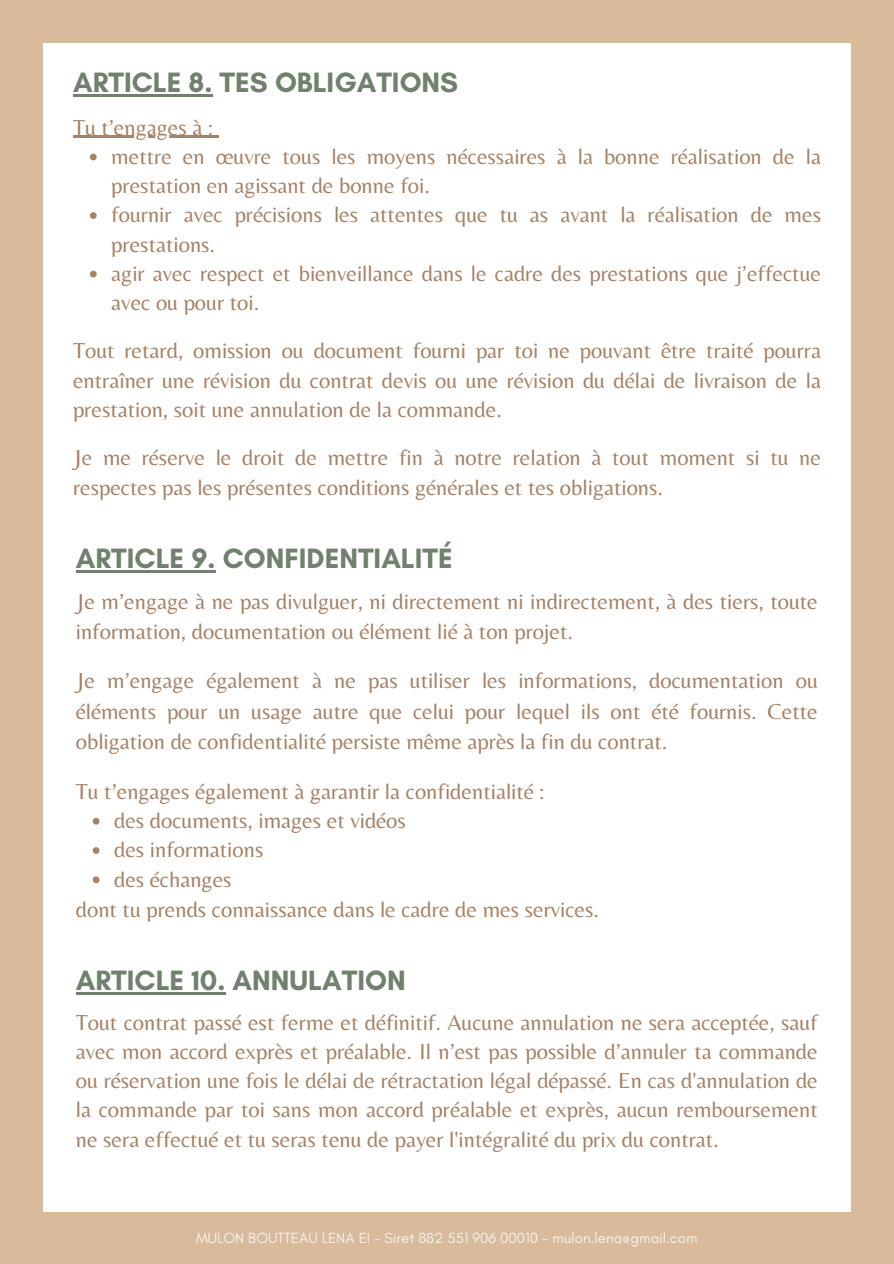
<style>
.page{position:relative;width:894px;height:1264px;background:#fff}
.page>*{position:absolute;margin:0;border:0;box-sizing:border-box;transform-origin:0 0}
.t1{font:700 28.5px "Glacial Indifference";color:#70816d}
.t2{font:22.5px/29.2px "Belleza";color:#a68266}
.t3{font:15px "Glacial Indifference";color:#f6f3f0}
</style>
<div class="page">
<div style="left:0;top:0;width:893px;height:43px;background:#d9ba9b"></div>
<div style="left:0;top:0;width:43px;height:1263px;background:#d9ba9b"></div>
<div style="left:851px;top:0;width:42px;height:1263px;background:#d9ba9b"></div>
<hr style="left:73px;top:94px;width:139px;height:2px;background:#70816d">
<hr style="left:73px;top:136px;width:140px;height:2px;background:#a68266">
<svg style="left:90px;top:154px;width:7px;height:6px"></svg>
<svg style="left:90px;top:212px;width:7px;height:7px"></svg>
<svg style="left:90px;top:271px;width:7px;height:6px"></svg>
<div style="left:0;top:1212px;width:893px;height:51px;background:#d9ba9b"></div>
<hr style="left:76px;top:570px;width:139px;height:2px;background:#70816d">
<svg style="left:93px;top:817px;width:6px;height:7px"></svg>
<svg style="left:93px;top:847px;width:6px;height:6px"></svg>
<svg style="left:93px;top:876px;width:6px;height:7px"></svg>
<hr style="left:76px;top:992px;width:149px;height:2px;background:#70816d">
<h1 class="t1" style="left:73px;top:65px;width:386px">ARTICLE 8. TES OBLIGATIONS</h1>
<h2 class="t2" style="left:73px;top:112px;width:141px">Tu t’engages à :</h2>
<p class="t2" style="left:111px;top:141px;width:711px">mettre en œuvre tous les moyens nécessaires à la bonne réalisation de la prestation en agissant de bonne foi.</p>
<p class="t2" style="left:111px;top:200px;width:711px">fournir avec précisions les attentes que tu as avant la réalisation de mes prestations.</p>
<p class="t2" style="left:111px;top:258px;width:711px">agir avec respect et bienveillance dans le cadre des prestations que j’effectue avec ou pour toi.</p>
<h2 class="t2" style="left:73px;top:336px;width:749px;text-align:justify">Tout retard, omission ou document fourni par toi ne pouvant être traité pourra entraîner une révision du contrat devis ou une révision du délai de livraison de la prestation, soit une annulation de la commande.</h2>
<h2 class="t2" style="left:73px;top:443px;width:749px">Je me réserve le droit de mettre fin à notre relation à tout moment si tu ne respectes pas les présentes conditions générales et tes obligations.</h2>
<h2 class="t1" style="left:76px;top:541px;width:378px">ARTICLE 9. CONFIDENTIALITÉ</h2>
<h2 class="t2" style="left:76px;top:585px;width:743px;line-height:30.3px">Je m’engage à ne pas divulguer, ni directement ni indirectement, à des tiers, toute information, documentation ou élément lié à ton projet.</h2>
<h2 class="t2" style="left:76px;top:665px;width:743px;line-height:30.3px;text-align:justify">Je m’engage également à ne pas utiliser les informations, documentation ou éléments pour un usage autre que celui pour lequel ils ont été fournis. Cette obligation de confidentialité persiste même après la fin du contrat.</h2>
<p class="t2" style="left:76px;top:776px;width:470px">Tu t’engages également à garantir la confidentialité :</p>
<p class="t2" style="left:114px;top:805px;width:293px">des documents, images et vidéos</p>
<p class="t2" style="left:114px;top:834px;width:151px">des informations</p>
<h2 class="t2" style="left:114px;top:864px;width:119px">des échanges</h2>
<h1 class="t2" style="left:76px;top:894px;width:524px">dont tu prends connaissance dans le cadre de mes services.</h1>
<h2 class="t1" style="left:76px;top:963px;width:331px">ARTICLE 10. ANNULATION</h2>
<p class="t2" style="left:76px;top:1007px;width:743px;text-align:justify">Tout contrat passé est ferme et définitif. Aucune annulation ne sera acceptée, sauf avec mon accord exprès et préalable. Il n’est pas possible d’annuler ta commande ou réservation une fois le délai de rétractation légal dépassé. En cas d'annulation de la commande par toi sans mon accord préalable et exprès, aucun remboursement ne sera effectué et tu seras tenu de payer l'intégralité du prix du contrat.</p>
<h1 class="t3" style="left:196px;top:1228px;width:502px">MULON BOUTTEAU LENA EI - Siret 882 551 906 00010 - mulon.lena@gmail.com</h1>
</div>
